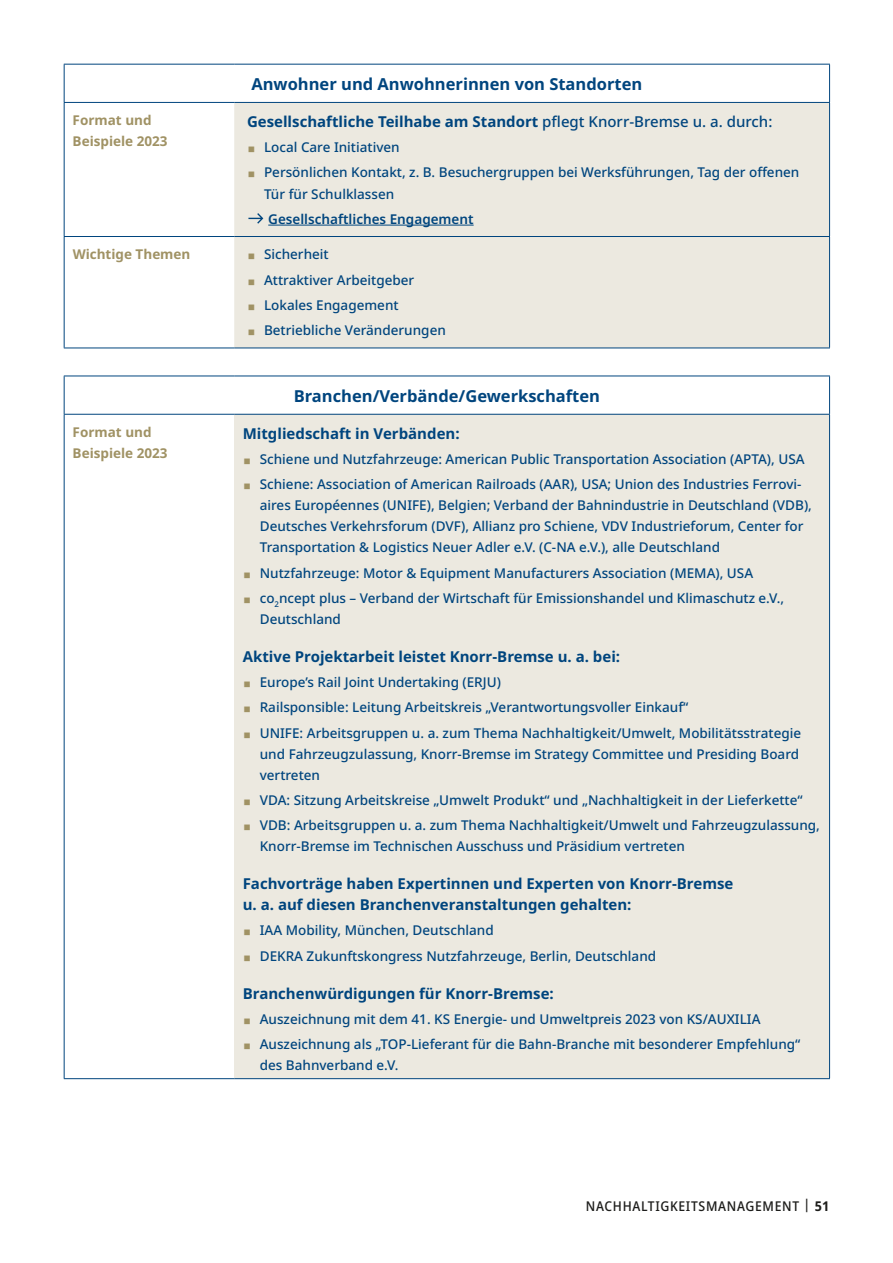
<style>
.page{position:relative;width:893px;height:1263px;background:#fff}
.page>*{position:absolute;margin:0;border:0;box-sizing:border-box;transform-origin:0 0}
.t1{font:700 16.5px "Noto Sans";color:#00457e}
.t2{font:700 15px/21px "Noto Sans";color:#00457e}
.t3{font:500 13.5px/25.2px "Noto Sans";color:#00457e}
.t4{font:700 13.5px/21px "Noto Sans";color:#a09264}
.t5{font:500 semi-condensed 13.5px "Noto Sans";letter-spacing:.05em;color:#1d1d1b}
.t6{font:600 13.5px "Noto Sans";color:#00457e}
.s1{font-weight:500}
.s2{color:#a09264}
.s3{font-weight:700}
</style>
<div class="page">
<div style="left:234px;top:103px;width:595px;height:245px;background:#ece9e0"></div>
<hr style="left:829px;top:65px;width:1px;height:37px;background:#00457e">
<hr style="left:64px;top:64px;width:170px;height:1px;background:#00457e">
<hr style="left:64px;top:65px;width:1px;height:37px;background:#00457e">
<hr style="left:234px;top:64px;width:596px;height:1px;background:#00457e">
<hr style="left:64px;top:103px;width:1px;height:133px;background:#00457e">
<hr style="left:829px;top:103px;width:1px;height:133px;background:#00457e">
<hr style="left:64px;top:237px;width:1px;height:111px;background:#00457e">
<hr style="left:829px;top:237px;width:1px;height:111px;background:#00457e">
<hr style="left:64px;top:348px;width:170px;height:1px;background:#00457e">
<hr style="left:234px;top:348px;width:596px;height:1px;background:#00457e">
<hr style="left:64px;top:102px;width:170px;height:1px;background:#00457e">
<hr style="left:234px;top:102px;width:596px;height:1px;background:#00457e">
<hr style="left:64px;top:236px;width:170px;height:1px;background:#00457e">
<hr style="left:234px;top:236px;width:596px;height:1px;background:#00457e">
<hr style="left:268px;top:225px;width:206px;height:1px;background:#00457e">
<svg style="left:248px;top:213px;width:15px;height:11px"></svg>
<div style="left:234px;top:414px;width:596px;height:665px;background:#ece9e0"></div>
<hr style="left:829px;top:376px;width:1px;height:38px;background:#00457e">
<hr style="left:64px;top:376px;width:1px;height:38px;background:#00457e">
<hr style="left:64px;top:415px;width:1px;height:663px;background:#00457e">
<hr style="left:829px;top:415px;width:1px;height:663px;background:#00457e">
<hr style="left:64px;top:376px;width:170px;height:1px;background:#00457e">
<hr style="left:234px;top:376px;width:596px;height:1px;background:#00457e">
<hr style="left:64px;top:414px;width:170px;height:1px;background:#00457e">
<hr style="left:234px;top:414px;width:596px;height:1px;background:#00457e">
<hr style="left:64px;top:1078px;width:170px;height:1px;background:#00457e">
<hr style="left:234px;top:1078px;width:596px;height:1px;background:#00457e">
<p class="t1" style="left:251px;top:73px;width:392px">Anwohner und Anwohnerinnen von Standorten</p>
<p class="t4" style="left:73px;top:110px;width:97px">Format und<br>Beispiele 2023</p>
<p class="t2" style="left:247px;top:111px;width:527px">Gesellschaftliche Teilhabe am Standort <span class="s1">pflegt Knorr-Bremse u. a. durch:</span></p>
<p class="t3" style="left:247px;top:135px;width:554px"><span class="s2">◼</span> Local Care Initiativen<br><span class="s2">◼</span> Persönlichen Kontakt, z. B. Besuchergruppen bei Werksführungen, Tag der offenen</p>
<p class="t3" style="left:264px;top:181px;width:132px">Tür für Schulklassen</p>
<p class="t6" style="left:268px;top:209px;width:207px">Gesellschaftliches Engagement</p>
<p class="t4" style="left:73px;top:244px;width:119px">Wichtige Themen</p>
<p class="t3" style="left:247px;top:242px;width:200px"><span class="s2">◼</span> Sicherheit<br><span class="s2">◼</span> Attraktiver Arbeitgeber<br><span class="s2">◼</span> Lokales Engagement<br><span class="s2">◼</span> Betriebliche Veränderungen</p>
<p class="t1" style="left:294px;top:384px;width:308px">Branchen/Verbände/Gewerkschaften</p>
<p class="t4" style="left:73px;top:422px;width:97px">Format und<br>Beispiele 2023</p>
<p class="t2" style="left:243px;top:423px;width:218px">Mitgliedschaft in Verbänden:</p>
<p class="t3" style="left:243px;top:447px;width:563px"><span class="s2">◼</span> Schiene und Nutzfahrzeuge: American Public Transportation Association (APTA), USA <span class="s2">◼</span> Schiene: Association of American Railroads (AAR), USA; Union des Industries Ferrovi-</p>
<p class="t3" style="left:260px;top:495px;width:554px;line-height:21px">aires Européennes (UNIFE), Belgien; Verband der Bahnindustrie in Deutschland (VDB),<br>Deutsches Verkehrsforum (DVF), Allianz pro Schiene, VDV Industrieforum, Center for<br>Transportation &amp; Logistics Neuer Adler e.V. (C-NA e.V.), alle Deutschland</p>
<p class="t3" style="left:243px;top:560px;width:543px"><span class="s2">◼</span> Nutzfahrzeuge: Motor &amp; Equipment Manufacturers Association (MEMA), USA<br><span class="s2">◼</span> co<sub>2</sub>ncept plus – Verband der Wirtschaft für Emissionshandel und Klimaschutz e.V.,</p>
<p class="t3" style="left:260px;top:607px;width:83px">Deutschland</p>
<p class="t2" style="left:243px;top:646px;width:379px">Aktive Projektarbeit leistet Knorr-Bremse u. a. bei:</p>
<p class="t3" style="left:243px;top:670px;width:560px"><span class="s2">◼</span> Europe’s Rail Joint Undertaking (ERJU)<br><span class="s2">◼</span> Railsponsible: Leitung Arbeitskreis „Verantwortungsvoller Einkauf“<br><span class="s2">◼</span> UNIFE: Arbeitsgruppen u. a. zum Thema Nachhaltigkeit/Umwelt, Mobilitätsstrategie</p>
<p class="t3" style="left:260px;top:743px;width:541px;line-height:21px">und Fahrzeugzulassung, Knorr-Bremse im Strategy Committee und Presiding Board vertreten</p>
<p class="t3" style="left:243px;top:788px;width:579px"><span class="s2">◼</span> VDA: Sitzung Arbeitskreise „Umwelt Produkt“ und „Nachhaltigkeit in der Lieferkette“<br><span class="s2">◼</span> VDB: Arbeitsgruppen u. a. zum Thema Nachhaltigkeit/Umwelt und Fahrzeugzulassung,</p>
<p class="t3" style="left:260px;top:834px;width:427px">Knorr-Bremse im Technischen Ausschuss und Präsidium vertreten</p>
<p class="t2" style="left:243px;top:873px;width:492px">Fachvorträge haben Expertinnen und Experten von Knorr-Bremse u. a. auf diesen Branchenveranstaltungen gehalten:</p>
<p class="t3" style="left:243px;top:918px;width:415px"><span class="s2">◼</span> IAA Mobility, München, Deutschland<br><span class="s2">◼</span> DEKRA Zukunftskongress Nutzfahrzeuge, Berlin, Deutschland</p>
<p class="t2" style="left:243px;top:983px;width:313px">Branchenwürdigungen für Knorr-Bremse:</p>
<p class="t3" style="left:243px;top:1007px;width:559px"><span class="s2">◼</span> Auszeichnung mit dem 41. KS Energie- und Umweltpreis 2023 von KS/AUXILIA<br><span class="s2">◼</span> Auszeichnung als „TOP-Lieferant für die Bahn-Branche mit besonderer Empfehlung“</p>
<p class="t3" style="left:260px;top:1053px;width:140px">des Bahnverband e.V.</p>
<p class="t5" style="left:586px;top:1196px;width:29px">NACHH</p>
<p class="t5" style="left:632px;top:1196px;width:68px">ALTIGKEITSM</p>
<p class="t5" style="left:718px;top:1196px;width:113px">ANAGEM ENT | <span class="s3">51</span></p>
</div>
